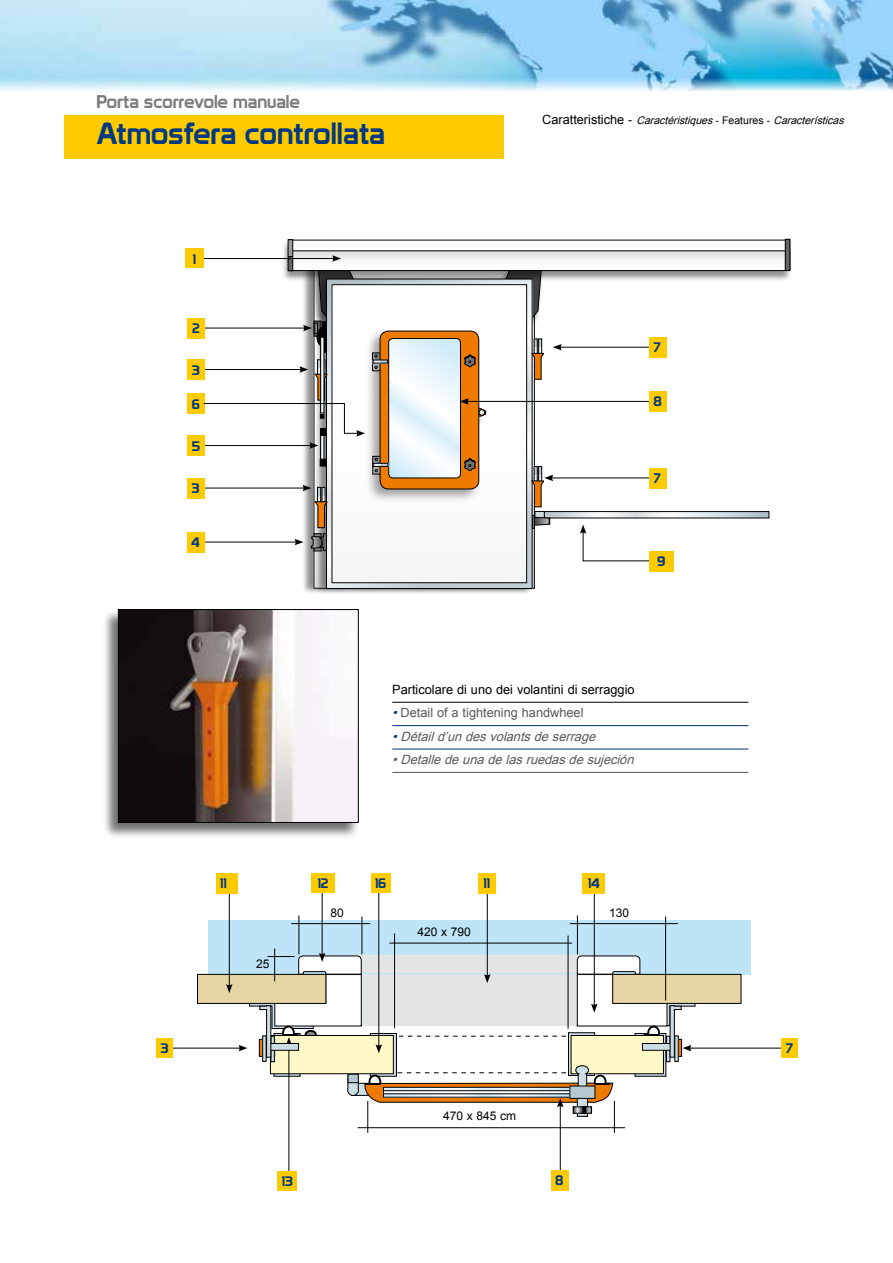
<style>
.page{position:relative;width:893px;height:1263px;background:#fff}
.page>*{position:absolute;margin:0;border:0;box-sizing:border-box;transform-origin:0 0}
.t1{font:30px "Prototype";color:#003882}
.t2{font:18px "Prototype";color:#7b7c7e}
.t3{font:13.5px "Prototype";letter-spacing:-.01em;color:#003882}
.t4{font:italic 12.75px "Helvetica";color:#58585a}
.t5{font:12.75px "Helvetica";color:#000}
.t6{font:12.75px "Helvetica";color:#58585a}
.t7{font:12px "Arial";color:#000}
.t8{font:12px "Helvetica";color:#000}
.t9{font:italic 10.5px "Arial";color:#000}
.t10{font:italic 10.5px "Helvetica";color:#000}
.s1{font-style:normal;font-size:12.75px}
.s2{font-style:normal}
.s3{font-style:italic;color:#002f79}
.s4{color:#002f79}
</style>
<div class="page">
<img style="left:0;top:0;width:893px;height:91px">
<div style="left:209px;top:920px;width:542px;height:54px;background:#bde4f7"></div>
<div style="left:613px;top:974px;width:128px;height:29px;background:#e6d6a3"></div>
<div style="left:612px;top:974px;width:129px;height:30px;border:1px solid #000"></div>
<div style="left:197px;top:974px;width:129px;height:29px;background:#e6d6a3"></div>
<div style="left:197px;top:974px;width:129px;height:30px;border:1px solid #000"></div>
<div style="left:65px;top:115px;width:439px;height:43px;background:#feca00"></div>
<hr style="left:392px;top:702px;width:356px;height:1px;background:#000">
<hr style="left:392px;top:725px;width:356px;height:1px;background:#002f79">
<hr style="left:392px;top:749px;width:356px;height:1px;background:#002f79">
<hr style="left:392px;top:772px;width:356px;height:1px;background:#58585a">
<div style="left:301px;top:259px;width:233px;height:335px;background:#000;opacity:.45"></div>
<div style="left:497px;top:263px;width:47px;height:67px;background:#000;opacity:.45"></div>
<svg style="left:533px;top:282px;width:10px;height:38px"></svg>
<div style="left:314px;top:273px;width:218px;height:322px;background:#000;opacity:.45"></div>
<svg style="left:328px;top:282px;width:203px;height:305px"></svg>
<div style="left:332px;top:285px;width:195px;height:298px;background:#fbfbfc"></div>
<div style="left:332px;top:284px;width:195px;height:299px;border:1px solid #000"></div>
<div style="left:535px;top:511px;width:10px;height:7px;background:#d3dadd"></div>
<div style="left:534px;top:511px;width:11px;height:7px;border:1px solid #000"></div>
<svg style="left:546px;top:513px;width:221px;height:3px"></svg>
<div style="left:544px;top:511px;width:225px;height:7px;border:1px solid #000"></div>
<div style="left:532px;top:515px;width:3px;height:14px;border:1px solid #000"></div>
<svg style="left:533px;top:515px;width:18px;height:13px"></svg>
<div style="left:320px;top:434px;width:4px;height:30px;border:1px solid #000"></div>
<div style="left:320px;top:459px;width:6px;height:7px;background:#000"></div>
<div style="left:320px;top:459px;width:6px;height:8px;border:1px solid #000"></div>
<div style="left:281px;top:239px;width:512px;height:43px;background:#000;opacity:.45"></div>
<div style="left:290px;top:240px;width:500px;height:31px;background:#fff"></div>
<svg style="left:293px;top:252px;width:492px;height:17px"></svg>
<div style="left:290px;top:250px;width:500px;height:21px;border:1px solid #000"></div>
<div style="left:288px;top:240px;width:5px;height:31px;background:#646567"></div>
<svg style="left:290px;top:241px;width:1px;height:16px"></svg>
<div style="left:288px;top:239px;width:5px;height:32px;border:1px solid #000"></div>
<div style="left:785px;top:239px;width:5px;height:31px;background:#646567"></div>
<div style="left:785px;top:239px;width:5px;height:32px;border:1px solid #000"></div>
<div style="left:103px;top:609px;width:257px;height:230px;background:#000;opacity:.55"></div>
<svg style="left:120px;top:611px;width:237px;height:210px"></svg>
<div style="left:118px;top:609px;width:241px;height:214px;border:1px solid #000"></div>
<hr style="left:204px;top:328px;width:101px;height:1px;background:#000">
<div style="left:187px;top:318px;width:18px;height:21px;background:#feca00"></div>
<div style="left:187px;top:359px;width:18px;height:21px;background:#feca00"></div>
<div style="left:187px;top:435px;width:18px;height:21px;background:#feca00"></div>
<hr style="left:204px;top:488px;width:101px;height:1px;background:#000">
<svg style="left:302px;top:485px;width:9px;height:6px"></svg>
<div style="left:187px;top:478px;width:18px;height:21px;background:#feca00"></div>
<hr style="left:204px;top:542px;width:93px;height:1px;background:#000">
<svg style="left:295px;top:539px;width:8px;height:6px"></svg>
<div style="left:187px;top:532px;width:18px;height:21px;background:#feca00"></div>
<hr style="left:204px;top:258px;width:131px;height:1px;background:#000">
<svg style="left:303px;top:255px;width:52px;height:98px"></svg>
<div style="left:185px;top:248px;width:18px;height:20px;background:#feca00"></div>
<hr style="left:559px;top:347px;width:95px;height:1px;background:#000">
<svg style="left:553px;top:344px;width:9px;height:6px"></svg>
<div style="left:649px;top:337px;width:18px;height:21px;background:#feca00"></div>
<hr style="left:551px;top:478px;width:103px;height:1px;background:#000">
<div style="left:649px;top:468px;width:18px;height:21px;background:#feca00"></div>
<div style="left:187px;top:393px;width:18px;height:21px;background:#feca00"></div>
<svg style="left:580px;top:525px;width:69px;height:36px"></svg>
<div style="left:649px;top:551px;width:24px;height:21px;background:#feca00"></div>
<hr style="left:322px;top:878px;width:1px;height:77px;background:#000">
<div style="left:311px;top:873px;width:24px;height:19px;background:#feca00"></div>
<hr style="left:487px;top:880px;width:1px;height:96px;background:#000">
<div style="left:478px;top:873px;width:18px;height:21px;background:#feca00"></div>
<hr style="left:379px;top:880px;width:1px;height:167px;background:#000">
<div style="left:371px;top:873px;width:20px;height:19px;background:#feca00"></div>
<hr style="left:594px;top:881px;width:1px;height:125px;background:#000">
<div style="left:583px;top:873px;width:22px;height:21px;background:#feca00"></div>
<hr style="left:164px;top:1048px;width:77px;height:1px;background:#000">
<div style="left:156px;top:1038px;width:17px;height:19px;background:#feca00"></div>
<hr style="left:689px;top:1048px;width:97px;height:1px;background:#000">
<div style="left:781px;top:1038px;width:17px;height:19px;background:#feca00"></div>
<hr style="left:229px;top:878px;width:1px;height:108px;background:#000">
<div style="left:216px;top:873px;width:22px;height:21px;background:#feca00"></div>
<hr style="left:394px;top:933px;width:1px;height:95px;background:#000">
<hr style="left:568px;top:935px;width:1px;height:94px;background:#000">
<hr style="left:389px;top:943px;width:183px;height:1px;background:#000">
<hr style="left:299px;top:915px;width:1px;height:39px;background:#000">
<hr style="left:362px;top:916px;width:1px;height:38px;background:#000">
<hr style="left:291px;top:923px;width:79px;height:1px;background:#000">
<hr style="left:577px;top:915px;width:1px;height:39px;background:#000">
<hr style="left:665px;top:916px;width:1px;height:84px;background:#000">
<hr style="left:570px;top:923px;width:108px;height:1px;background:#000">
<hr style="left:274px;top:948px;width:1px;height:33px;background:#000">
<div style="left:317px;top:359px;width:4px;height:16px;border:1px solid #000"></div>
<div style="left:317px;top:487px;width:4px;height:16px;border:1px solid #000"></div>
<svg style="left:310px;top:501px;width:18px;height:51px"></svg>
<div style="left:320px;top:337px;width:4px;height:76px;border:1px solid #000"></div>
<div style="left:534px;top:338px;width:4px;height:16px;border:1px solid #000"></div>
<div style="left:538px;top:338px;width:4px;height:16px;border:1px solid #000"></div>
<svg style="left:530px;top:352px;width:14px;height:28px"></svg>
<div style="left:534px;top:466px;width:4px;height:16px;border:1px solid #000"></div>
<div style="left:538px;top:466px;width:4px;height:16px;border:1px solid #000"></div>
<svg style="left:530px;top:475px;width:23px;height:33px"></svg>
<svg style="left:203px;top:366px;width:162px;height:83px"></svg>
<div style="left:365px;top:328px;width:116px;height:175px;background:#000;opacity:.35"></div>
<div style="left:380px;top:331px;width:99px;height:158px;background:#ee7b00;border-radius:9px"></div>
<div style="left:380px;top:331px;width:99px;height:158px;border:1px solid #000;border-radius:9px"></div>
<div style="left:373px;top:463px;width:15px;height:4px;border:1px solid #000"></div>
<hr style="left:466px;top:401px;width:188px;height:1px;background:#000">
<svg style="left:389px;top:338px;width:98px;height:140px"></svg>
<div style="left:649px;top:391px;width:18px;height:21px;background:#feca00"></div>
<svg style="left:226px;top:953px;width:470px;height:238px"></svg>
<hr style="left:367px;top:1101px;width:1px;height:32px;background:#000">
<hr style="left:614px;top:1101px;width:1px;height:32px;background:#000">
<hr style="left:358px;top:1127px;width:267px;height:1px;background:#000">
<div style="left:277px;top:1171px;width:20px;height:20px;background:#feca00"></div>
<h2 class="t2" style="left:97px;top:91px;width:205px">Porta scorrevole manuale</h2>
<h1 class="t1" style="left:97px;top:116px;width:290px">Atmosfera controllata</h1>
<p class="t3" style="left:193px;top:251px;width:5px">1</p>
<p class="t3" style="left:192px;top:320px;width:9px">2</p>
<p class="t3" style="left:192px;top:362px;width:10px">3</p>
<p class="t3" style="left:192px;top:396px;width:10px">6</p>
<p class="t3" style="left:192px;top:438px;width:10px">5</p>
<p class="t3" style="left:191px;top:480px;width:10px">3</p>
<p class="t3" style="left:191px;top:534px;width:10px">4</p>
<p class="t9" style="left:542px;top:114px;width:307px"><span class="s1">C a r a t t e r i s t i c h e -</span> Caractéristiques<span class="s2">- F e a t u r e s -</span> Características</p>
<p class="t10" style="left:637px;top:115px;width:212px">Caractéristiques<span class="s2">- F e a t u r e s -</span> Características</p>
<p class="t3" style="left:653px;top:339px;width:9px">7</p>
<p class="t3" style="left:653px;top:394px;width:10px">8</p>
<p class="t3" style="left:653px;top:470px;width:9px">7</p>
<p class="t3" style="left:657px;top:553px;width:10px">9</p>
<p class="t5" style="left:393px;top:683px;width:244px">Particolare di uno dei volantini di serraggio</p>
<p class="t6" style="left:393px;top:707px;width:193px"><span class="s3">•</span>Detail of a tightening handwheel</p>
<p class="t4" style="left:393px;top:730px;width:208px"><span class="s4">•</span>Détaild’undesvolantsdeserrage</p>
<p class="t4" style="left:393px;top:753px;width:247px">•Detalledeunadelasruedasdesujeción</p>
<p class="t3" style="left:161px;top:1040px;width:10px">3</p>
<p class="t3" style="left:220px;top:875px;width:8px">11</p>
<p class="t7" style="left:256px;top:955px;width:15px">25</p>
<p class="t3" style="left:318px;top:875px;width:12px">12</p>
<p class="t3" style="left:375px;top:875px;width:13px">16</p>
<p class="t3" style="left:483px;top:875px;width:8px">11</p>
<p class="t3" style="left:588px;top:875px;width:13px">14</p>
<p class="t7" style="left:330px;top:904px;width:15px">80</p>
<p class="t7" style="left:609px;top:904px;width:22px">130</p>
<p class="t8" style="left:338px;top:906px;width:8px">5</p>
<p class="t8" style="left:616px;top:906px;width:8px">4</p>
<p class="t7" style="left:418px;top:924px;width:55px">420 x 790</p>
<p class="t3" style="left:282px;top:1173px;width:13px">13</p>
<p class="t7" style="left:443px;top:1108px;width:75px">470 x 845 cm</p>
<p class="t3" style="left:555px;top:1172px;width:10px">8</p>
<p class="t3" style="left:786px;top:1040px;width:9px">7</p>
</div>
